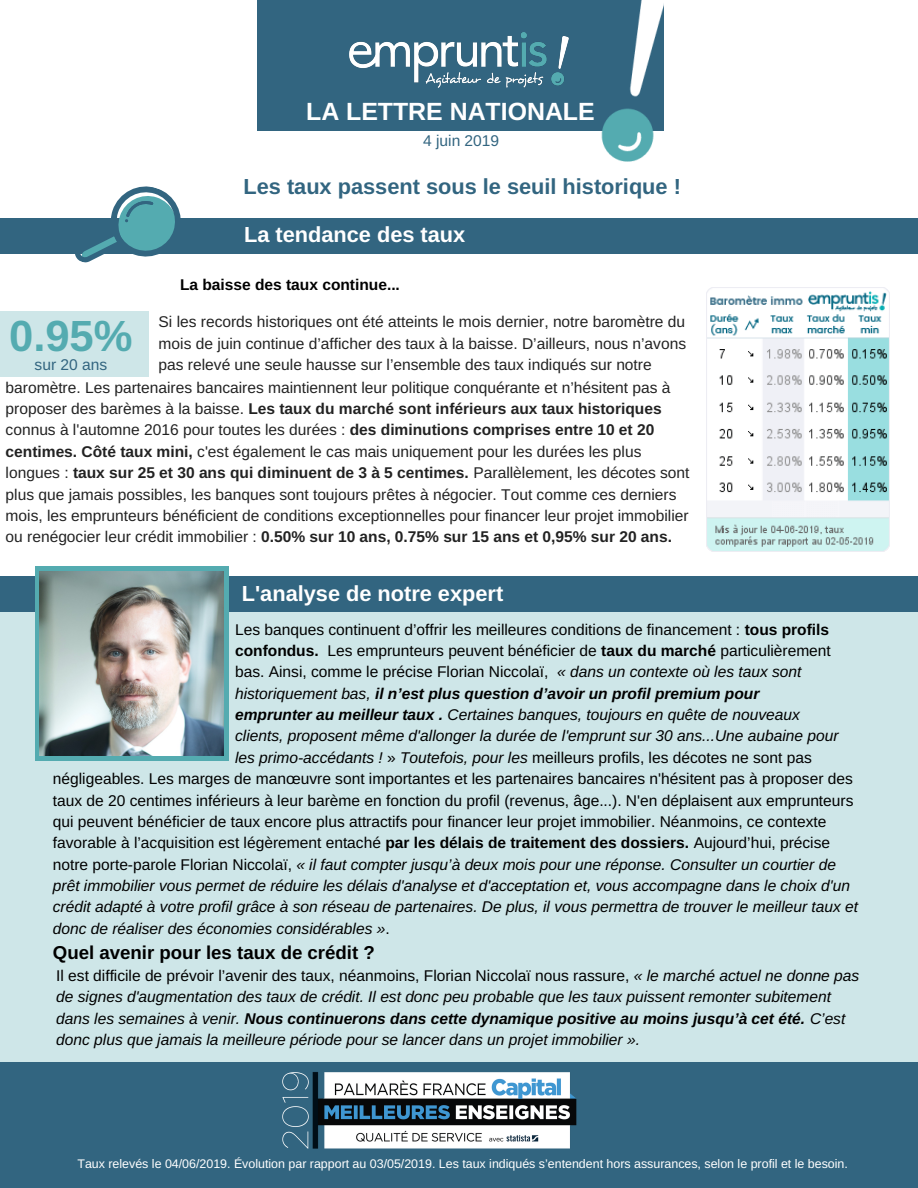
<style>
.page{position:relative;width:918px;height:1188px;background:#fff}
.page>*{position:absolute;margin:0;border:0;box-sizing:border-box;transform-origin:0 0}
.t1{font:700 43.65px "Arimo";color:#54abb0}
.t2{font:700 24.9px "Arimo";color:#fff}
.t3{font:700 21.75px "Arimo";color:#fff}
.t4{font:700 21.75px "Arimo";color:#326580}
.t5{font:700 18.75px "Arimo";color:#000}
.t6{font:italic 15.6px/21.3px "Arimo";color:#000}
.t7{font:15.6px/21.3px "Arimo";color:#000}
.t8{font:15.6px "Arimo";color:#222}
.t9{font:700 15.6px "Arimo";color:#222}
.t10{font:700 15.6px "Arimo";color:#000}
.t11{font:15.6px "Arimo";color:#326580}
.t12{font:12.45px "Arimo";color:#fff}
.s1{font-weight:400}
.s2{font-weight:700}
.s3{font-style:normal}
.s4{font-weight:700;font-style:normal}
.s5{font-style:italic}
</style>
<div class="page">
<div style="left:258px;top:0;width:406px;height:130px;background:#326580"></div>
<div style="left:0;top:218px;width:918px;height:36px;background:#326580"></div>
<div style="left:0;top:611px;width:918px;height:562px;background:#cee6e8"></div>
<div style="left:0;top:576px;width:918px;height:36px;background:#326580"></div>
<div style="left:0;top:1062px;width:918px;height:126px;background:#326580"></div>
<img style="left:350px;top:33px;width:218px;height:55px">
<img style="left:585px;top:0;width:79px;height:162px">
<svg style="left:75px;top:186px;width:106px;height:77px"></svg>
<svg style="left:224px;top:756px;width:5px;height:5px"></svg>
<div style="left:35px;top:572px;width:6px;height:184px;background:#54abb0"></div>
<svg style="left:35px;top:756px;width:6px;height:5px"></svg>
<div style="left:223px;top:572px;width:6px;height:184px;background:#54abb0"></div>
<div style="left:41px;top:755px;width:183px;height:6px;background:#54abb0"></div>
<svg style="left:224px;top:566px;width:5px;height:6px"></svg>
<svg style="left:35px;top:566px;width:6px;height:6px"></svg>
<div style="left:41px;top:566px;width:183px;height:6px;background:#54abb0"></div>
<div style="left:0;top:312px;width:148px;height:65px;background:#cee6e8"></div>
<img style="left:282px;top:1072px;width:295px;height:77px">
<img style="left:706px;top:287px;width:184px;height:264px">
<img style="left:39px;top:572px;width:185px;height:184px">
<h2 class="t2" style="left:306px;top:98px;width:290px">LA LETTRE NATIONALE</h2>
<p class="t11" style="left:423px;top:132px;width:78px">4 juin 2019</p>
<h3 class="t4" style="left:244px;top:174px;width:439px">Les taux passent sous le seuil historique !</h3>
<h3 class="t3" style="left:244px;top:222px;width:223px">La tendance des taux</h3>
<p class="t10" style="left:180px;top:276px;width:221px">La baisse des taux continue...</p>
<p class="t8" style="left:159px;top:313px;width:528px">Si les records historiques ont été atteints le mois dernier, notre baromètre du</p>
<p class="t8" style="left:159px;top:335px;width:529px">mois de juin continue d’afficher des taux à la baisse. D’ailleurs, nous n’avons</p>
<p class="t8" style="left:159px;top:356px;width:495px">pas relevé une seule hausse sur l’ensemble des taux indiqués sur notre</p>
<p class="t8" style="left:6px;top:379px;width:666px">baromètre. Les partenaires bancaires maintiennent leur politique conquérante et n’hésitent pas à</p>
<p class="t9" style="left:6px;top:400px;width:658px"><span class="s1">proposer des barèmes à la baisse.</span> Les taux du marché sont inférieurs aux taux historiques</p>
<p class="t8" style="left:6px;top:421px;width:650px">connus à l'automne 2016 pour toutes les durées : <span class="s2">des diminutions comprises entre 10 et 20</span></p>
<p class="t8" style="left:6px;top:443px;width:637px"><span class="s2">centimes. Côté taux mini,</span> c'est également le cas mais uniquement pour les durées les plus</p>
<p class="t9" style="left:6px;top:464px;width:685px"><span class="s1">longues :</span> taux sur 25 et 30 ans qui diminuent de 3 à 5 centimes. <span class="s1">Parallèlement, les décotes sont</span></p>
<p class="t8" style="left:6px;top:485px;width:672px">plus que jamais possibles, les banques sont toujours prêtes à négocier. Tout comme ces derniers</p>
<p class="t8" style="left:6px;top:507px;width:685px">mois, les emprunteurs bénéficient de conditions exceptionnelles pour financer leur projet immobilier</p>
<p class="t9" style="left:6px;top:528px;width:668px"><span class="s1">ou renégocier leur crédit immobilier :</span> 0.50% sur 10 ans, 0.75% sur 15 ans et 0,95% sur 20 ans.</p>
<h1 class="t1" style="left:9px;top:311px;width:125px">0.95%</h1>
<p class="t11" style="left:35px;top:356px;width:74px">sur 20 ans</p>
<h3 class="t3" style="left:242px;top:581px;width:263px">L'analyse de notre expert</h3>
<p class="t6" style="left:235px;top:618px;width:605px"><span class="s3">Les banques continuent d’offrir les meilleures conditions de financement :</span> <span class="s4">tous profils confondus.</span> <span class="s3">Les emprunteurs peuvent bénéficier de</span> <span class="s4">taux du marché</span> <span class="s3">particulièrement bas. Ainsi, comme le précise Florian Niccolaï,</span> « dans un contexte où les taux sont historiquement bas, <span class="s2">il n’est plus question d’avoir un profil premium pour emprunter au meilleur taux .</span> Certaines banques, toujours en quête de nouveaux clients, proposent même d'allonger la durée de l'emprunt sur 30 ans...Une aubaine pour les primo-accédants ! <span class="s3">»</span> Toutefois, pour les <span class="s3">meilleurs profils, les décotes ne sont pas</span></p>
<p class="t7" style="left:53px;top:768px;width:807px">négligeables. Les marges de manœuvre sont importantes et les partenaires bancaires n'hésitent pas à proposer des taux de 20 centimes inférieurs à leur barème en fonction du profil (revenus, âge...). N'en déplaisent aux emprunteurs qui peuvent bénéficier de taux encore plus attractifs pour financer leur projet immobilier. Néanmoins, ce contexte favorable à l’acquisition est légèrement entaché <span class="s2">par les délais de traitement des dossiers.</span> Aujourd’hui, précise notre porte-parole Florian Niccolaï, <span class="s5">« il faut compter jusqu’à deux mois pour une réponse. Consulter un courtier de prêt immobilier vous permet de réduire les délais d'analyse et d'acceptation et, vous accompagne dans le choix d'un crédit adapté à votre profil grâce à son réseau de partenaires. De plus, il vous permettra de trouver le meilleur taux et donc de réaliser des économies considérables »</span>.</p>
<p class="t6" style="left:56px;top:965px;width:805px"><span class="s3">Il est difficile de prévoir l’avenir des taux, néanmoins, Florian Niccolaï nous rassure,</span> « le marché actuel ne donne pas de signes d'augmentation des taux de crédit. Il est donc peu probable que les taux puissent remonter subitement dans les semaines à venir. <span class="s2">Nous continuerons dans cette dynamique positive au moins jusqu’à cet été.</span> C’est donc plus que jamais la meilleure période pour se lancer dans un projet immobilier ».</p>
<p class="t5" style="left:53px;top:942px;width:324px">Quel avenir pour les taux de crédit ?</p>
<p class="t12" style="left:77px;top:1156px;width:772px">Taux relevés le 04/06/2019. Évolution par rapport au 03/05/2019. Les taux indiqués s’entendent hors assurances, selon le profil et le besoin.</p>
</div>
